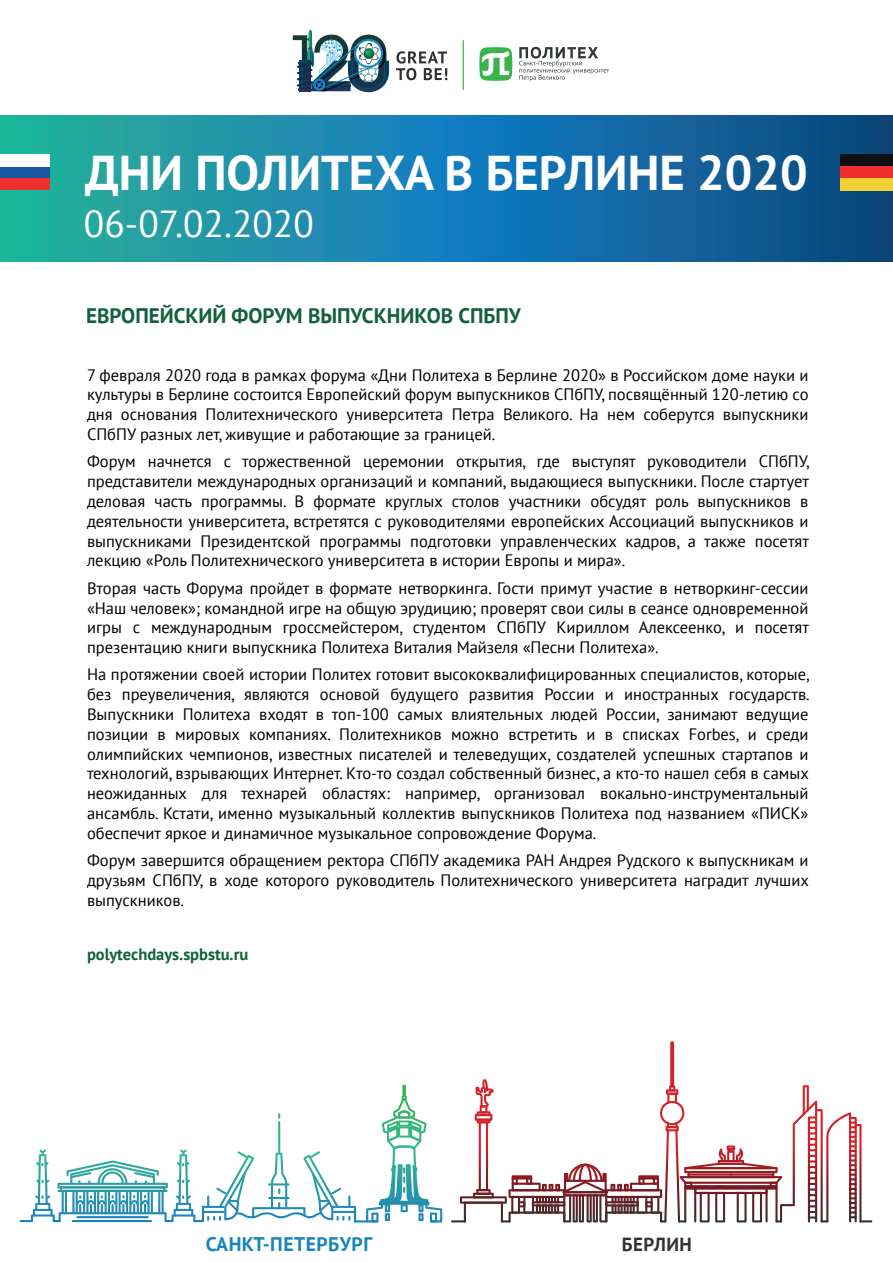
<style>
.page{position:relative;width:893px;height:1263px;background:#fff}
.page>*{position:absolute;margin:0;border:0;box-sizing:border-box;transform-origin:0 0}
.t1{font:700 48.75px "PT Sans";color:#fff}
.t2{font:37.5px "PT Sans";color:#fff}
.t3{font:700 21px "PT Sans";color:#116139}
.t4{font:700 19.65px "PT Sans";letter-spacing:.025em;color:#1885b8}
.t5{font:700 18.9px "PT Sans";letter-spacing:.025em;color:#2f3335}
.t6{font:16.5px/19.8px "PT Sans";color:#000001;text-align:justify}
.t7{font:700 16.5px "PT Sans";color:#116139}
</style>
<div class="page">
<svg style="left:0;top:116px;width:893px;height:146px;background:#177da4"></svg>
<div style="left:0;top:155px;width:50px;height:12px;background:#fff"></div>
<div style="left:0;top:167px;width:50px;height:11px;background:#1e56a6"></div>
<div style="left:0;top:178px;width:50px;height:12px;background:#ee2f2d"></div>
<div style="left:841px;top:154px;width:52px;height:12px;background:#0d1113"></div>
<div style="left:841px;top:166px;width:52px;height:13px;background:#ee2f2d"></div>
<div style="left:841px;top:179px;width:52px;height:12px;background:#f4d136"></div>
<hr style="left:463px;top:40px;width:1px;height:50px;background:#35b34a">
<img style="left:293px;top:30px;width:96px;height:62px">
<svg style="left:396px;top:51px;width:52px;height:29px"></svg>
<svg style="left:479px;top:47px;width:33px;height:34px"></svg>
<svg style="left:519px;top:47px;width:90px;height:34px"></svg>
<svg style="left:451px;top:1041px;width:421px;height:181px"></svg>
<svg style="left:20px;top:1085px;width:422px;height:137px"></svg>
<h1 class="t1" style="left:85px;top:141px;width:724px">ДНИ ПОЛИТЕХА В БЕРЛИНЕ 2020</h1>
<h2 class="t2" style="left:84px;top:200px;width:231px">06-07.02.2020</h2>
<p class="t3" style="left:86px;top:302px;width:436px">ЕВРОПЕЙСКИЙ ФОРУМ ВЫПУСКНИКОВ СПБПУ</p>
<p class="t6" style="left:87px;top:365px;width:723px">7 февраля 2020 года в рамках форума «Дни Политеха в Берлине 2020» в Российском доме науки и культуры в Берлине состоится Европейский форум выпускников СПбПУ, посвящённый 120-летию со дня основания Политехнического университета Петра Великого. На нем соберутся выпускники СПбПУ разных лет, живущие и работающие за границей.</p>
<p class="t6" style="left:87px;top:451px;width:724px">Форум начнется с торжественной церемонии открытия, где выступят руководители СПбПУ, представители международных организаций и компаний, выдающиеся выпускники. После стартует деловая часть программы. В формате круглых столов участники обсудят роль выпускников в деятельности университета, встретятся с руководителями европейских Ассоциаций выпускников и выпускниками Президентской программы подготовки управленческих кадров, а также посетят лекцию «Роль Политехнического университета в истории Европы и мира».</p>
<p class="t6" style="left:87px;top:578px;width:723px">Вторая часть Форума пройдет в формате нетворкинга. Гости примут участие в нетворкинг-сессии «Наш человек»; командной игре на общую эрудицию; проверят свои силы в сеансе одновременной игры с международным гроссмейстером, студентом СПбПУ Кириллом Алексеенко, и посетят презентацию книги выпускника Политеха Виталия Майзеля «Песни Политеха».</p>
<p class="t6" style="left:87px;top:664px;width:724px">На протяжении своей истории Политех готовит высококвалифицированных специалистов, которые, без преувеличения, являются основой будущего развития России и иностранных государств.<br>Выпускники Политеха входят в топ-100 самых влиятельных людей России, занимают ведущие позиции в мировых компаниях. Политехников можно встретить и в списках Forbes, и среди олимпийских чемпионов, известных писателей и телеведущих, создателей успешных стартапов и технологий, взрывающих Интернет. Кто-то создал собственный бизнес, а кто-то нашел себя в самых неожиданных для технарей областях: например, организовал вокально-инструментальный ансамбль. Кстати, именно музыкальный коллектив выпускников Политеха под названием «ПИСК» обеспечит яркое и динамичное музыкальное сопровождение Форума.</p>
<p class="t6" style="left:87px;top:850px;width:723px">Форум завершится обращением ректора СПбПУ академика РАН Андрея Рудского к выпускникам и друзьям СПбПУ, в ходе которого руководитель Политехнического университета наградит лучших выпускников.</p>
<p class="t7" style="left:87px;top:944px;width:163px">polytechdays.spbstu.ru</p>
<p class="t4" style="left:206px;top:1231px;width:168px">САНКТ-ПЕТЕРБУРГ</p>
<p class="t5" style="left:622px;top:1232px;width:71px">БЕРЛИН</p>
</div>
